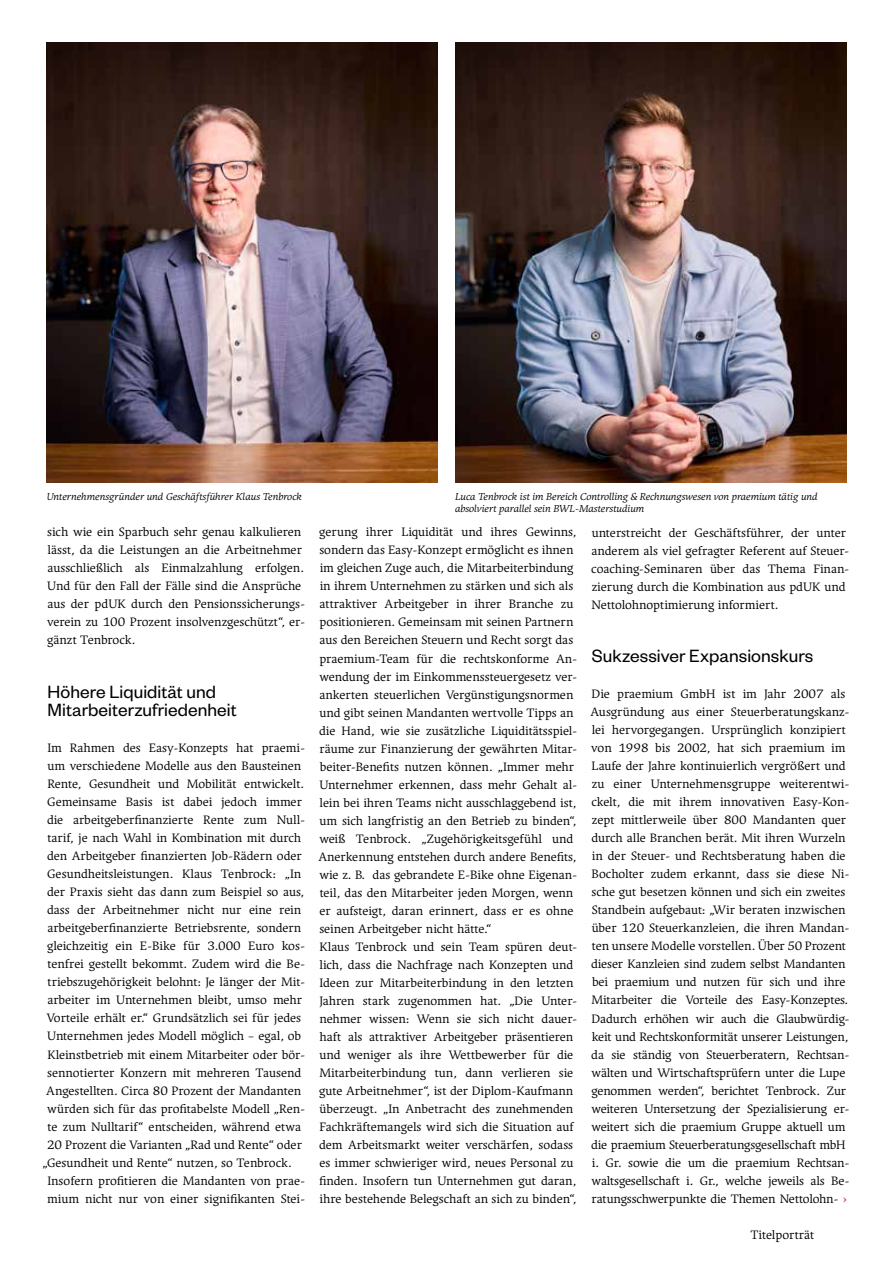
<style>
.page{position:relative;width:893px;height:1263px;background:#fff}
.page>*{position:absolute;margin:0;border:0;box-sizing:border-box;transform-origin:0 0}
.t1{font:19.5px/18px "Founders Grotesk";letter-spacing:.005em;color:#000}
.t2{font:12.75px/18px "Ergilo";color:#000}
.t3{font:italic 10.5px/12px "Ergilo";color:#000}
.s1{color:#dc0c23}
</style>
<div class="page">
<img style="left:47px;top:43px;width:391px;height:439px">
<img style="left:455px;top:43px;width:391px;height:439px">
<p class="t3" style="left:47px;top:491px;width:257px">Unternehmensgründer und Geschäftsführer Klaus Tenbrock</p>
<p class="t3" style="left:455px;top:491px;width:364px">Luca Tenbrock ist im Bereich Controlling &amp; Rechnungswesen von praemium tätig und absolviert parallel sein BWL-Masterstudium</p>
<p class="t2" style="left:47px;top:523px;width:260px">sich wie ein Sparbuch sehr genau kalkulieren lässt, da die Leistungen an die Arbeitnehmer ausschließlich als Einmalzahlung erfolgen.<br>Und für den Fall der Fälle sind die Ansprüche aus der pdUK durch den Pensionssicherungs&shy;verein zu 100 Prozent insolvenzgeschützt“, er&shy;gänzt Tenbrock.</p>
<h1 class="t1" style="left:48px;top:682px;width:191px">Höhere Liquidität und<br>Mitarbeiterzufriedenheit</h1>
<p class="t2" style="left:47px;top:739px;width:259px">Im Rahmen des Easy-Konzepts hat praemi-</p>
<p class="t2" style="left:47px;top:757px;width:255px">um verschiedene Modelle aus den Bausteinen</p>
<p class="t2" style="left:47px;top:775px;width:258px">Rente, Gesundheit und Mobilität entwickelt.</p>
<p class="t2" style="left:47px;top:793px;width:256px">Gemeinsame Basis ist dabei jedoch immer</p>
<p class="t2" style="left:47px;top:811px;width:260px">die arbeitgeberfinanzierte Rente zum Null-</p>
<p class="t2" style="left:48px;top:829px;width:255px">tarif, je nach Wahl in Kombination mit durch</p>
<p class="t2" style="left:47px;top:847px;width:256px">den Arbeitgeber finanzierten Job-Rädern oder</p>
<p class="t2" style="left:47px;top:865px;width:256px">Gesundheitsleistungen. Klaus Tenbrock: „In</p>
<p class="t2" style="left:47px;top:883px;width:259px">der Praxis sieht das dann zum Beispiel so aus,</p>
<p class="t2" style="left:47px;top:901px;width:256px">dass der Arbeitnehmer nicht nur eine rein</p>
<p class="t2" style="left:47px;top:919px;width:255px">arbeitgeberfinanzierte Betriebsrente, sondern</p>
<p class="t2" style="left:47px;top:937px;width:259px">gleichzeitig ein E-Bike für 3.000 Euro kos-</p>
<p class="t2" style="left:48px;top:955px;width:259px">tenfrei gestellt bekommt. Zudem wird die Be-</p>
<p class="t2" style="left:48px;top:973px;width:259px">triebszugehörigkeit belohnt: Je länger der Mit-</p>
<p class="t2" style="left:47px;top:991px;width:256px">arbeiter im Unternehmen bleibt, umso mehr</p>
<p class="t2" style="left:46px;top:1009px;width:256px">Vorteile erhält er.“ Grundsätzlich sei für jedes</p>
<p class="t2" style="left:47px;top:1027px;width:255px">Unternehmen jedes Modell möglich – egal, ob</p>
<p class="t2" style="left:47px;top:1045px;width:259px">Kleinstbetrieb mit einem Mitarbeiter oder bör-</p>
<p class="t2" style="left:47px;top:1063px;width:255px">sennotierter Konzern mit mehreren Tausend</p>
<p class="t2" style="left:46px;top:1081px;width:256px">Angestellten. Circa 80 Prozent der Mandanten</p>
<p class="t2" style="left:47px;top:1099px;width:259px">würden sich für das profitabelste Modell „Ren-</p>
<p class="t2" style="left:48px;top:1117px;width:255px">te zum Nulltarif“ entscheiden, während etwa</p>
<p class="t2" style="left:47px;top:1135px;width:256px">20 Prozent die Varianten „Rad und Rente“ oder</p>
<p class="t2" style="left:42px;top:1153px;width:251px">„Gesundheit und Rente“ nutzen, so Tenbrock.</p>
<p class="t2" style="left:47px;top:1171px;width:259px">Insofern profitieren die Mandanten von prae-</p>
<p class="t2" style="left:47px;top:1189px;width:259px">mium nicht nur von einer signifikanten Stei-</p>
<p class="t2" style="left:318px;top:523px;width:260px">gerung ihrer Liquidität und ihres Gewinns, sondern das Easy-Konzept ermöglicht es ihnen im gleichen Zuge auch, die Mitarbeiterbindung in ihrem Unternehmen zu stärken und sich als attraktiver Arbeitgeber in ihrer Branche zu positionieren. Gemeinsam mit seinen Partnern aus den Bereichen Steuern und Recht sorgt das praemium-Team für die rechtskonforme An&shy;wendung der im Einkommenssteuergesetz ver&shy;ankerten steuerlichen Vergünstigungsnormen und gibt seinen Mandanten wertvolle Tipps an die Hand, wie sie zusätzliche Liquiditätsspiel&shy;räume zur Finanzierung der gewährten Mitar&shy;beiter-Benefits nutzen können. „Immer mehr Unternehmer erkennen, dass mehr Gehalt al&shy;lein bei ihren Teams nicht ausschlaggebend ist, um sich langfristig an den Betrieb zu binden“, weiß Tenbrock. „Zugehörigkeitsgefühl und Anerkennung entstehen durch andere Benefits, wie z. B. das gebrandete E-Bike ohne Eigenan&shy;teil, das den Mitarbeiter jeden Morgen, wenn er aufsteigt, daran erinnert, dass er es ohne seinen Arbeitgeber nicht hätte.“<br>Klaus Tenbrock und sein Team spüren deut&shy;lich, dass die Nachfrage nach Konzepten und Ideen zur Mitarbeiterbindung in den letzten Jahren stark zugenommen hat. „Die Unter&shy;nehmer wissen: Wenn sie sich nicht dauer&shy;haft als attraktiver Arbeitgeber präsentieren und weniger als ihre Wettbewerber für die Mitarbeiterbindung tun, dann verlieren sie gute Arbeitnehmer“, ist der Diplom-Kaufmann überzeugt. „In Anbetracht des zunehmenden Fachkräftemangels wird sich die Situation auf dem Arbeitsmarkt weiter verschärfen, sodass es immer schwieriger wird, neues Personal zu finden. Insofern tun Unternehmen gut daran, ihre bestehende Belegschaft an sich zu binden“,</p>
<p class="t2" style="left:591px;top:523px;width:260px">unterstreicht der Geschäftsführer, der unter anderem als viel gefragter Referent auf Steuer&shy;coaching-Seminaren über das Thema Finan&shy;zierung durch die Kombination aus pdUK und Nettolohnoptimierung informiert.</p>
<h1 class="t1" style="left:592px;top:646px;width:223px">Sukzessiver Expansionskurs</h1>
<p class="t2" style="left:591px;top:685px;width:260px">Die praemium GmbH ist im Jahr 2007 als Ausgründung aus einer Steuerberatungskanz&shy;lei hervorgegangen. Ursprünglich konzipiert von 1998 bis 2002, hat sich praemium im Laufe der Jahre kontinuierlich vergrößert und zu einer Unternehmensgruppe weiterentwi&shy;ckelt, die mit ihrem innovativen Easy-Kon&shy;zept mittlerweile über 800 Mandanten quer durch alle Branchen berät. Mit ihren Wurzeln in der Steuer- und Rechtsberatung haben die Bocholter zudem erkannt, dass sie diese Ni&shy;sche gut besetzen können und sich ein zweites Standbein aufgebaut: „Wir beraten inzwischen über 120 Steuerkanzleien, die ihren Mandan&shy;ten unsere Modelle vorstellen. Über 50 Prozent dieser Kanzleien sind zudem selbst Mandanten bei praemium und nutzen für sich und ihre Mitarbeiter die Vorteile des Easy-Konzeptes.<br>Dadurch erhöhen wir auch die Glaubwürdig&shy;keit und Rechtskonformität unserer Leistungen, da sie ständig von Steuerberatern, Rechtsan&shy;wälten und Wirtschaftsprüfern unter die Lupe genommen werden“, berichtet Tenbrock. Zur weiteren Untersetzung der Spezialisierung er&shy;weitert sich die praemium Gruppe aktuell um die praemium Steuerberatungsgesellschaft mbH i. Gr. sowie die um die praemium Rechtsan&shy;waltsgesellschaft i. Gr., welche jeweils als Be&shy;ratungsschwerpunkte die Themen Nettolohn- <span class="s1">›</span></p>
<p class="t2" style="left:750px;top:1225px;width:65px">Titelporträt</p>
</div>
